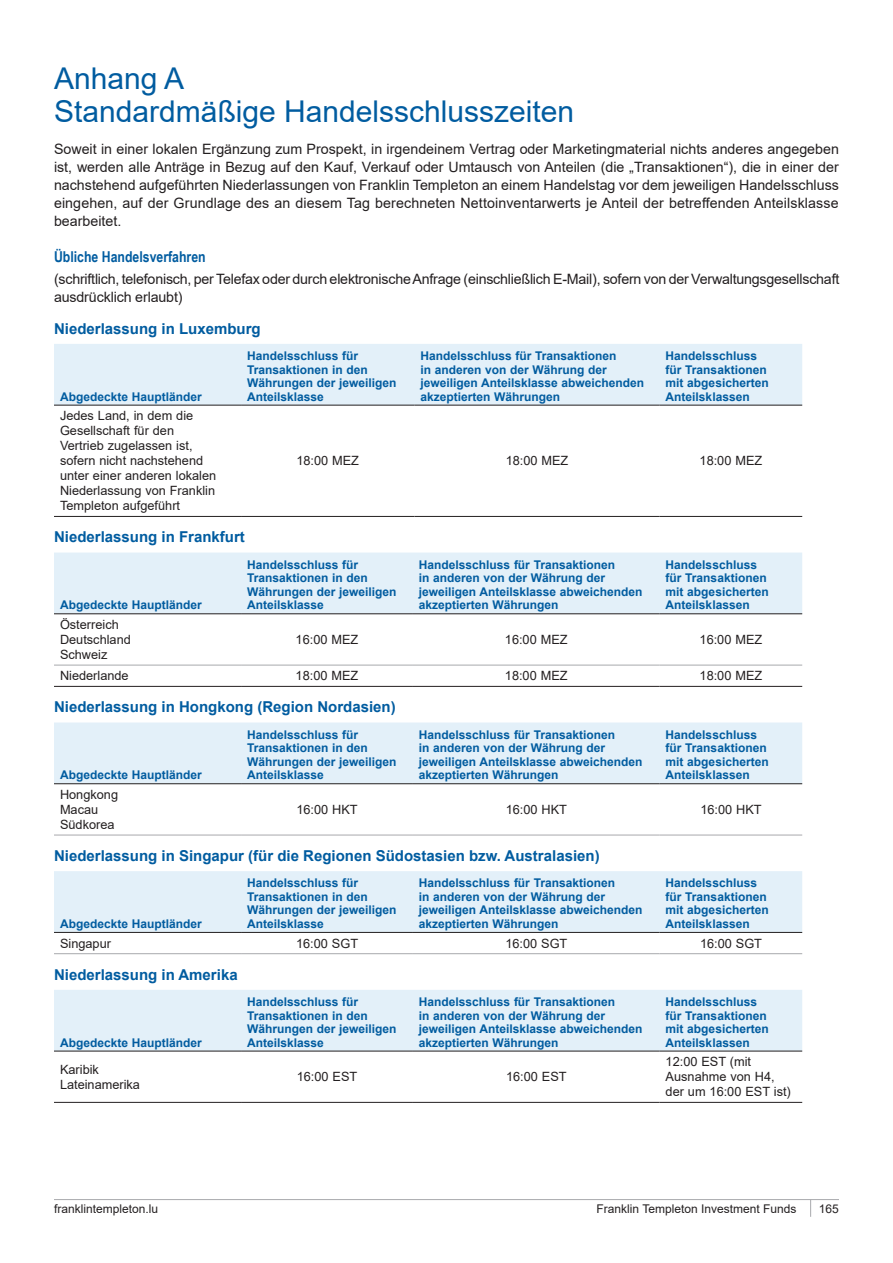
<style>
.page{position:relative;width:893px;height:1263px;background:#fff}
.page>*{position:absolute;margin:0;border:0;box-sizing:border-box;transform-origin:0 0}
._01_Head{font:30px/33px "Arial";color:#015ca0}
._10a_apendix_country{font:700 15px "Arial";color:#015ca0}
._04a_tertiary_head_1{font:700 15px "Arial Narrow";color:#015ca0}
._03a_Body{font:14.25px/18px "Arial";letter-spacing:-.015em;color:#231f20;text-align:justify}
._09a_Table_Body{font:12.75px/15px "Arial";color:#231f20}
._08_table_column_hea{font:700 12px/13.5px "Arial";color:#015ca0}
.t1{font:12px "Arial";color:#231f20}
</style>
<div class="page">
<hr style="left:54px;top:1199px;width:785px;height:1px;background:#a8a9ad">
<svg style="left:810px;top:1200px;width:1px;height:17px"></svg>
<div style="left:54px;top:344px;width:748px;height:61px;background:#e3f0f9"></div>
<hr style="left:54px;top:405px;width:187px;height:1px;background:#231f20">
<hr style="left:241px;top:405px;width:173px;height:1px;background:#231f20">
<hr style="left:414px;top:405px;width:246px;height:1px;background:#231f20">
<hr style="left:660px;top:405px;width:142px;height:1px;background:#231f20">
<hr style="left:54px;top:516px;width:187px;height:1px;background:#231f20">
<hr style="left:241px;top:516px;width:173px;height:1px;background:#231f20">
<hr style="left:414px;top:516px;width:246px;height:1px;background:#231f20">
<hr style="left:660px;top:516px;width:142px;height:1px;background:#231f20">
<div style="left:54px;top:552px;width:748px;height:61px;background:#e3f0f9"></div>
<hr style="left:54px;top:686px;width:187px;height:1px;background:#231f20">
<hr style="left:241px;top:686px;width:172px;height:1px;background:#231f20">
<hr style="left:413px;top:686px;width:247px;height:1px;background:#231f20">
<hr style="left:660px;top:686px;width:142px;height:1px;background:#231f20">
<hr style="left:54px;top:613px;width:187px;height:1px;background:#231f20">
<hr style="left:241px;top:613px;width:172px;height:1px;background:#231f20">
<hr style="left:413px;top:613px;width:247px;height:1px;background:#231f20">
<hr style="left:660px;top:613px;width:142px;height:1px;background:#231f20">
<hr style="left:54px;top:665px;width:187px;height:1px;background:#a8a9ad">
<hr style="left:241px;top:665px;width:172px;height:1px;background:#a8a9ad">
<hr style="left:413px;top:665px;width:247px;height:1px;background:#a8a9ad">
<hr style="left:660px;top:665px;width:142px;height:1px;background:#a8a9ad">
<div style="left:54px;top:722px;width:748px;height:61px;background:#e3f0f9"></div>
<hr style="left:54px;top:783px;width:187px;height:1px;background:#231f20">
<hr style="left:241px;top:783px;width:172px;height:1px;background:#231f20">
<hr style="left:413px;top:783px;width:247px;height:1px;background:#231f20">
<hr style="left:660px;top:783px;width:142px;height:1px;background:#231f20">
<hr style="left:54px;top:835px;width:187px;height:1px;background:#a8a9ad">
<hr style="left:241px;top:835px;width:172px;height:1px;background:#a8a9ad">
<hr style="left:413px;top:835px;width:247px;height:1px;background:#a8a9ad">
<hr style="left:660px;top:835px;width:142px;height:1px;background:#a8a9ad">
<div style="left:54px;top:871px;width:748px;height:61px;background:#e3f0f9"></div>
<hr style="left:54px;top:932px;width:187px;height:1px;background:#231f20">
<hr style="left:241px;top:932px;width:172px;height:1px;background:#231f20">
<hr style="left:413px;top:932px;width:247px;height:1px;background:#231f20">
<hr style="left:660px;top:932px;width:142px;height:1px;background:#231f20">
<hr style="left:54px;top:953px;width:187px;height:1px;background:#a8a9ad">
<hr style="left:241px;top:953px;width:172px;height:1px;background:#a8a9ad">
<hr style="left:413px;top:953px;width:247px;height:1px;background:#a8a9ad">
<hr style="left:660px;top:953px;width:142px;height:1px;background:#a8a9ad">
<div style="left:54px;top:990px;width:748px;height:61px;background:#e3f0f9"></div>
<hr style="left:54px;top:1051px;width:187px;height:1px;background:#231f20">
<hr style="left:241px;top:1051px;width:172px;height:1px;background:#231f20">
<hr style="left:413px;top:1051px;width:247px;height:1px;background:#231f20">
<hr style="left:660px;top:1051px;width:142px;height:1px;background:#231f20">
<hr style="left:54px;top:1102px;width:187px;height:1px;background:#231f20">
<hr style="left:241px;top:1102px;width:172px;height:1px;background:#231f20">
<hr style="left:413px;top:1102px;width:247px;height:1px;background:#231f20">
<hr style="left:660px;top:1102px;width:142px;height:1px;background:#231f20">
<p class="_01_Head" style="left:54px;top:62px;width:522px">Anhang A<br>Standardmäßige Handelsschlusszeiten</p>
<p class="_03a_Body" style="left:54px;top:140px;width:786px">Soweit in einer lokalen Ergänzung zum Prospekt, in irgendeinem Vertrag oder Marketingmaterial nichts anderes angegeben ist, werden alle Anträge in Bezug auf den Kauf, Verkauf oder Umtausch von Anteilen (die „Transaktionen“), die in einer der nachstehend aufgeführten Niederlassungen von Franklin Templeton an einem Handelstag vor dem jeweiligen Handelsschluss eingehen, auf der Grundlage des an diesem Tag berechneten Nettoinventarwerts je Anteil der betreffenden Anteilsklasse bearbeitet.</p>
<p class="_04a_tertiary_head_1" style="left:54px;top:245px;width:153px">Übliche Handelsverfahren</p>
<p class="_03a_Body" style="left:54px;top:270px;width:787px">(schriftlich, telefonisch, per Telefax oder durch elektronische Anfrage (einschließlich E-Mail), sofern von der Verwaltungsgesellschaft ausdrücklich erlaubt)</p>
<p class="_10a_apendix_country" style="left:54px;top:318px;width:208px">Niederlassung in Luxemburg</p>
<p class="_08_table_column_hea" style="left:60px;top:390px;width:143px">Abgedeckte Hauptländer</p>
<p class="_09a_Table_Body" style="left:60px;top:408px;width:158px">Jedes Land, in dem die<br>Gesellschaft für den<br>Vertrieb zugelassen ist, sofern nicht nachstehend unter einer anderen lokalen<br>Niederlassung von Franklin<br>Templeton aufgeführt</p>
<p class="_08_table_column_hea" style="left:247px;top:349px;width:151px">Handelsschluss für<br>Transaktionen in den<br>Währungen der jeweiligen<br>Anteilsklasse</p>
<p class="_08_table_column_hea" style="left:420px;top:349px;width:225px">Handelsschluss für Transaktionen<br>in anderen von der Währung der jeweiligen Anteilsklasse abweichenden akzeptierten Währungen</p>
<p class="_08_table_column_hea" style="left:666px;top:349px;width:105px">Handelsschluss für Transaktionen mit abgesicherten<br>Anteilsklassen</p>
<p class="_09a_Table_Body" style="left:296px;top:453px;width:64px">18:00 MEZ</p>
<p class="_09a_Table_Body" style="left:506px;top:453px;width:64px">18:00 MEZ</p>
<p class="_09a_Table_Body" style="left:700px;top:453px;width:64px">18:00 MEZ</p>
<p class="_10a_apendix_country" style="left:54px;top:526px;width:192px">Niederlassung in Frankfurt</p>
<p class="_08_table_column_hea" style="left:60px;top:598px;width:143px">Abgedeckte Hauptländer</p>
<p class="_09a_Table_Body" style="left:60px;top:617px;width:60px">Österreich</p>
<p class="_09a_Table_Body" style="left:60px;top:632px;width:72px">Deutschland</p>
<p class="_09a_Table_Body" style="left:60px;top:647px;width:49px">Schweiz</p>
<p class="_08_table_column_hea" style="left:247px;top:558px;width:151px">Handelsschluss für<br>Transaktionen in den<br>Währungen der jeweiligen<br>Anteilsklasse</p>
<p class="_08_table_column_hea" style="left:419px;top:558px;width:225px">Handelsschluss für Transaktionen<br>in anderen von der Währung der jeweiligen Anteilsklasse abweichenden akzeptierten Währungen</p>
<p class="_08_table_column_hea" style="left:666px;top:558px;width:105px">Handelsschluss für Transaktionen mit abgesicherten<br>Anteilsklassen</p>
<p class="_09a_Table_Body" style="left:296px;top:632px;width:64px">16:00 MEZ</p>
<p class="_09a_Table_Body" style="left:505px;top:632px;width:64px">16:00 MEZ</p>
<p class="_09a_Table_Body" style="left:700px;top:632px;width:64px">16:00 MEZ</p>
<p class="_09a_Table_Body" style="left:60px;top:668px;width:70px">Niederlande</p>
<p class="_09a_Table_Body" style="left:296px;top:668px;width:64px">18:00 MEZ</p>
<p class="_09a_Table_Body" style="left:505px;top:668px;width:64px">18:00 MEZ</p>
<p class="_09a_Table_Body" style="left:700px;top:668px;width:64px">18:00 MEZ</p>
<p class="_10a_apendix_country" style="left:54px;top:696px;width:343px">Niederlassung in Hongkong (Region Nordasien)</p>
<p class="_08_table_column_hea" style="left:60px;top:768px;width:143px">Abgedeckte Hauptländer</p>
<p class="_08_table_column_hea" style="left:247px;top:728px;width:151px">Handelsschluss für<br>Transaktionen in den<br>Währungen der jeweiligen<br>Anteilsklasse</p>
<p class="_08_table_column_hea" style="left:419px;top:728px;width:225px">Handelsschluss für Transaktionen<br>in anderen von der Währung der jeweiligen Anteilsklasse abweichenden akzeptierten Währungen</p>
<p class="_08_table_column_hea" style="left:666px;top:728px;width:105px">Handelsschluss für Transaktionen mit abgesicherten<br>Anteilsklassen</p>
<p class="_09a_Table_Body" style="left:60px;top:787px;width:60px">Hongkong</p>
<p class="_09a_Table_Body" style="left:60px;top:802px;width:40px">Macau</p>
<p class="_09a_Table_Body" style="left:60px;top:817px;width:56px">Südkorea</p>
<p class="_09a_Table_Body" style="left:296px;top:802px;width:63px">16:00 HKT</p>
<p class="_09a_Table_Body" style="left:506px;top:802px;width:63px">16:00 HKT</p>
<p class="_09a_Table_Body" style="left:700px;top:802px;width:63px">16:00 HKT</p>
<p class="_10a_apendix_country" style="left:54px;top:845px;width:547px">Niederlassung in Singapur (für die Regionen Südostasien bzw. Australasien)</p>
<p class="_08_table_column_hea" style="left:60px;top:917px;width:143px">Abgedeckte Hauptländer</p>
<p class="_08_table_column_hea" style="left:247px;top:876px;width:151px">Handelsschluss für<br>Transaktionen in den<br>Währungen der jeweiligen<br>Anteilsklasse</p>
<p class="_08_table_column_hea" style="left:419px;top:876px;width:225px">Handelsschluss für Transaktionen<br>in anderen von der Währung der jeweiligen Anteilsklasse abweichenden akzeptierten Währungen</p>
<p class="_08_table_column_hea" style="left:666px;top:876px;width:105px">Handelsschluss für Transaktionen mit abgesicherten<br>Anteilsklassen</p>
<p class="_09a_Table_Body" style="left:60px;top:936px;width:53px">Singapur</p>
<p class="_09a_Table_Body" style="left:296px;top:936px;width:64px">16:00 SGT</p>
<p class="_09a_Table_Body" style="left:505px;top:936px;width:64px">16:00 SGT</p>
<p class="_09a_Table_Body" style="left:700px;top:936px;width:64px">16:00 SGT</p>
<p class="_10a_apendix_country" style="left:54px;top:964px;width:185px">Niederlassung in Amerika</p>
<p class="_08_table_column_hea" style="left:60px;top:1036px;width:143px">Abgedeckte Hauptländer</p>
<p class="_09a_Table_Body" style="left:60px;top:1062px;width:40px">Karibik</p>
<p class="_09a_Table_Body" style="left:60px;top:1077px;width:82px">Lateinamerika</p>
<p class="_08_table_column_hea" style="left:247px;top:995px;width:151px">Handelsschluss für<br>Transaktionen in den<br>Währungen der jeweiligen<br>Anteilsklasse</p>
<p class="_08_table_column_hea" style="left:419px;top:995px;width:225px">Handelsschluss für Transaktionen<br>in anderen von der Währung der jeweiligen Anteilsklasse abweichenden akzeptierten Währungen</p>
<p class="_08_table_column_hea" style="left:666px;top:995px;width:105px">Handelsschluss für Transaktionen mit abgesicherten<br>Anteilsklassen</p>
<p class="_09a_Table_Body" style="left:297px;top:1069px;width:62px">16:00 EST</p>
<p class="_09a_Table_Body" style="left:506px;top:1069px;width:62px">16:00 EST</p>
<p class="_09a_Table_Body" style="left:666px;top:1054px;width:127px">12:00 EST (mit<br>Ausnahme von H4, der um 16:00 EST ist)</p>
<p class="t1" style="left:54px;top:1200px;width:106px">franklintempleton.lu</p>
<p class="t1" style="left:597px;top:1200px;width:201px">Franklin Templeton Investment Funds</p>
<p class="t1" style="left:819px;top:1200px;width:22px">165</p>
</div>
